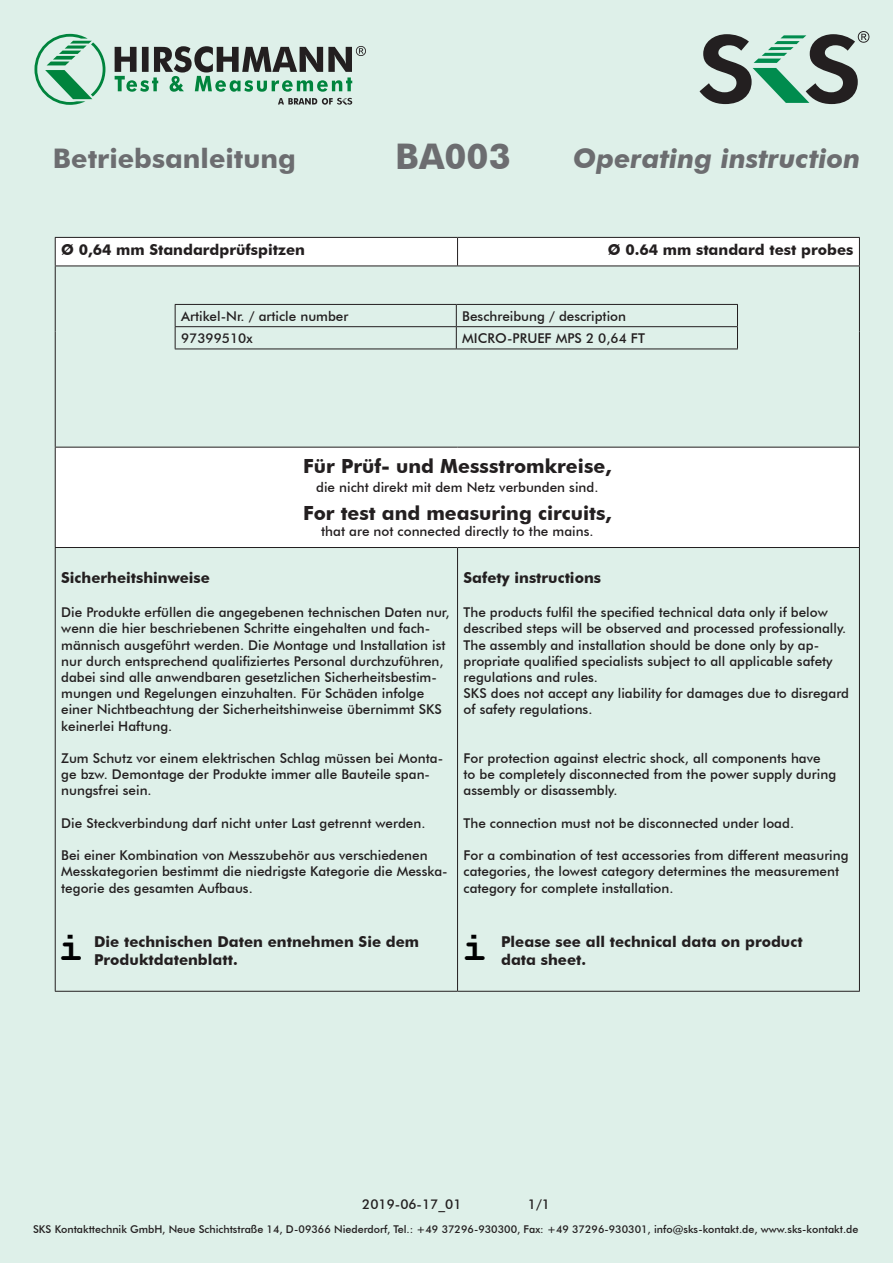
<style>
.page{position:relative;width:893px;height:1263px;background:#def0e9}
.page>*{position:absolute;margin:0;border:0;box-sizing:border-box;transform-origin:0 0}
.t1{font:700 41.4px "Courier New";color:#000001}
.t2{font:700 35.25px "Futura BT";color:#6c6d70}
.t3{font:italic 700 27px "Futura BT";color:#6c6d70}
.t4{font:700 27px "Futura BT";color:#6c6d70}
.t5{font:700 19.5px "Futura BT";color:#231f20}
.t6{font:700 15px/18px "Futura BT";color:#231f20}
.t7{font:500 13.5px/16.2px "Futura BT";color:#231f20}
.t8{font:500 10.65px "Futura BT";color:#231f20}
</style>
<div class="page">
<svg style="left:56px;top:238px;width:803px;height:309px"></svg>
<hr style="left:55px;top:237px;width:403px;height:1px;background:#231f20">
<svg style="left:55px;top:238px;width:1px;height:28px"></svg>
<hr style="left:458px;top:237px;width:402px;height:1px;background:#231f20">
<svg style="left:457px;top:238px;width:1px;height:28px"></svg>
<svg style="left:859px;top:238px;width:1px;height:28px"></svg>
<hr style="left:859px;top:266px;width:1px;height:65px;background:#231f20">
<hr style="left:859px;top:331px;width:1px;height:116px;background:#231f20">
<hr style="left:55px;top:447px;width:1px;height:100px;background:#231f20">
<hr style="left:859px;top:447px;width:1px;height:100px;background:#231f20">
<hr style="left:55px;top:547px;width:403px;height:1px;background:#231f20">
<hr style="left:55px;top:548px;width:1px;height:443px;background:#231f20">
<hr style="left:458px;top:547px;width:402px;height:1px;background:#231f20">
<hr style="left:457px;top:548px;width:1px;height:443px;background:#231f20">
<hr style="left:859px;top:548px;width:1px;height:443px;background:#231f20">
<hr style="left:55px;top:991px;width:403px;height:1px;background:#231f20">
<hr style="left:458px;top:991px;width:402px;height:1px;background:#231f20">
<hr style="left:55px;top:266px;width:403px;height:1px;background:#231f20">
<hr style="left:55px;top:266px;width:1px;height:65px;background:#231f20">
<hr style="left:458px;top:266px;width:402px;height:1px;background:#231f20">
<hr style="left:55px;top:331px;width:1px;height:116px;background:#231f20">
<hr style="left:55px;top:447px;width:403px;height:1px;background:#231f20">
<hr style="left:458px;top:447px;width:402px;height:1px;background:#231f20">
<svg style="left:34px;top:34px;width:71px;height:71px"></svg>
<svg style="left:278px;top:98px;width:74px;height:7px"></svg>
<svg style="left:115px;top:46px;width:251px;height:46px"></svg>
<svg style="left:699px;top:31px;width:170px;height:73px"></svg>
<hr style="left:175px;top:304px;width:281px;height:1px;background:#231f20">
<hr style="left:456px;top:304px;width:282px;height:1px;background:#231f20">
<hr style="left:175px;top:326px;width:281px;height:1px;background:#231f20">
<svg style="left:175px;top:305px;width:1px;height:44px"></svg>
<hr style="left:456px;top:326px;width:282px;height:1px;background:#231f20">
<svg style="left:456px;top:305px;width:1px;height:44px"></svg>
<svg style="left:737px;top:305px;width:1px;height:44px"></svg>
<hr style="left:175px;top:349px;width:281px;height:1px;background:#231f20">
<hr style="left:456px;top:349px;width:282px;height:1px;background:#231f20">
<h3 class="t4" style="left:53px;top:142px;width:245px">Betriebsanleitung</h3>
<h2 class="t2" style="left:395px;top:135px;width:117px">BA003</h2>
<h3 class="t3" style="left:573px;top:142px;width:289px">Operating instruction</h3>
<p class="t6" style="left:61px;top:240px;width:245px">Ø 0,64 mm Standardprüfspitzen</p>
<p class="t6" style="left:608px;top:240px;width:247px">Ø 0.64 mm standard test probes</p>
<p class="t7" style="left:181px;top:308px;width:169px">Artikel-Nr. / article number</p>
<p class="t7" style="left:462px;top:308px;width:165px">Beschreibung / description</p>
<p class="t7" style="left:181px;top:330px;width:73px">97399510x</p>
<p class="t7" style="left:462px;top:330px;width:184px">MICRO-PRUEF MPS 2 0,64 FT</p>
<h3 class="t5" style="left:303px;top:454px;width:310px">Für Prüf- und Messstromkreise,</h3>
<p class="t7" style="left:316px;top:479px;width:284px">die nicht direkt mit dem Netz verbunden sind.</p>
<h3 class="t5" style="left:303px;top:501px;width:310px">For test and measuring circuits,</h3>
<p class="t7" style="left:321px;top:523px;width:274px">that are not connected directly to the mains.</p>
<p class="t6" style="left:464px;top:568px;width:139px">Safety instructions</p>
<p class="t7" style="left:464px;top:604px;width:387px">The products fulfil the specified technical data only if below described steps will be observed and processed professionally.<br>The assembly and installation should be done only by ap&shy;propriate qualified specialists subject to all applicable safety regulations and rules.<br>SKS does not accept any liability for damages due to disregard of safety regulations.</p>
<p class="t7" style="left:464px;top:750px;width:374px">For protection against electric shock, all components have<br>to be completely disconnected from the power supply during assembly or disassembly.</p>
<p class="t7" style="left:464px;top:815px;width:332px">The connection must not be disconnected under load.</p>
<p class="t7" style="left:464px;top:847px;width:387px">For a combination of test accessories from different measuring categories, the lowest category determines the measurement category for complete installation.</p>
<p class="t6" style="left:501px;top:932px;width:303px">Please see all technical data on product data sheet.</p>
<p class="t6" style="left:61px;top:568px;width:150px">Sicherheitshinweise</p>
<p class="t7" style="left:61px;top:604px;width:390px">Die Produkte erfüllen die angegebenen technischen Daten nur, wenn die hier beschriebenen Schritte eingehalten und fach&shy;männisch ausgeführt werden. Die Montage und Installation ist nur durch entsprechend qualifiziertes Personal durchzuführen, dabei sind alle anwendbaren gesetzlichen Sicherheitsbestim&shy;mungen und Regelungen einzuhalten. Für Schäden infolge einer Nichtbeachtung der Sicherheitshinweise übernimmt SKS keinerlei Haftung.</p>
<p class="t7" style="left:61px;top:750px;width:383px">Zum Schutz vor einem elektrischen Schlag müssen bei Monta&shy;ge bzw. Demontage der Produkte immer alle Bauteile span&shy;nungsfrei sein.</p>
<p class="t7" style="left:61px;top:815px;width:366px">Die Steckverbindung darf nicht unter Last getrennt werden.</p>
<p class="t7" style="left:61px;top:847px;width:388px">Bei einer Kombination von Messzubehör aus verschiedenen<br>Messkategorien bestimmt die niedrigste Kategorie die Messka&shy;tegorie des gesamten Aufbaus.</p>
<p class="t6" style="left:94px;top:932px;width:327px">Die technischen Daten entnehmen Sie dem<br>Produktdatenblatt.</p>
<h1 class="t1" style="left:59px;top:922px;width:26px">i</h1>
<h1 class="t1" style="left:462px;top:921px;width:26px">i</h1>
<p class="t7" style="left:362px;top:1196px;width:101px">2019-06-17_01</p>
<p class="t7" style="left:528px;top:1196px;width:24px">1/1</p>
<p class="t8" style="left:33px;top:1223px;width:827px">SKS Kontakttechnik GmbH, Neue Schichtstraße 14, D-09366 Niederdorf, Tel.: +49 37296-930300, Fax: +49 37296-930301, info@sks-kontakt.de, www.sks-kontakt.de</p>
</div>
